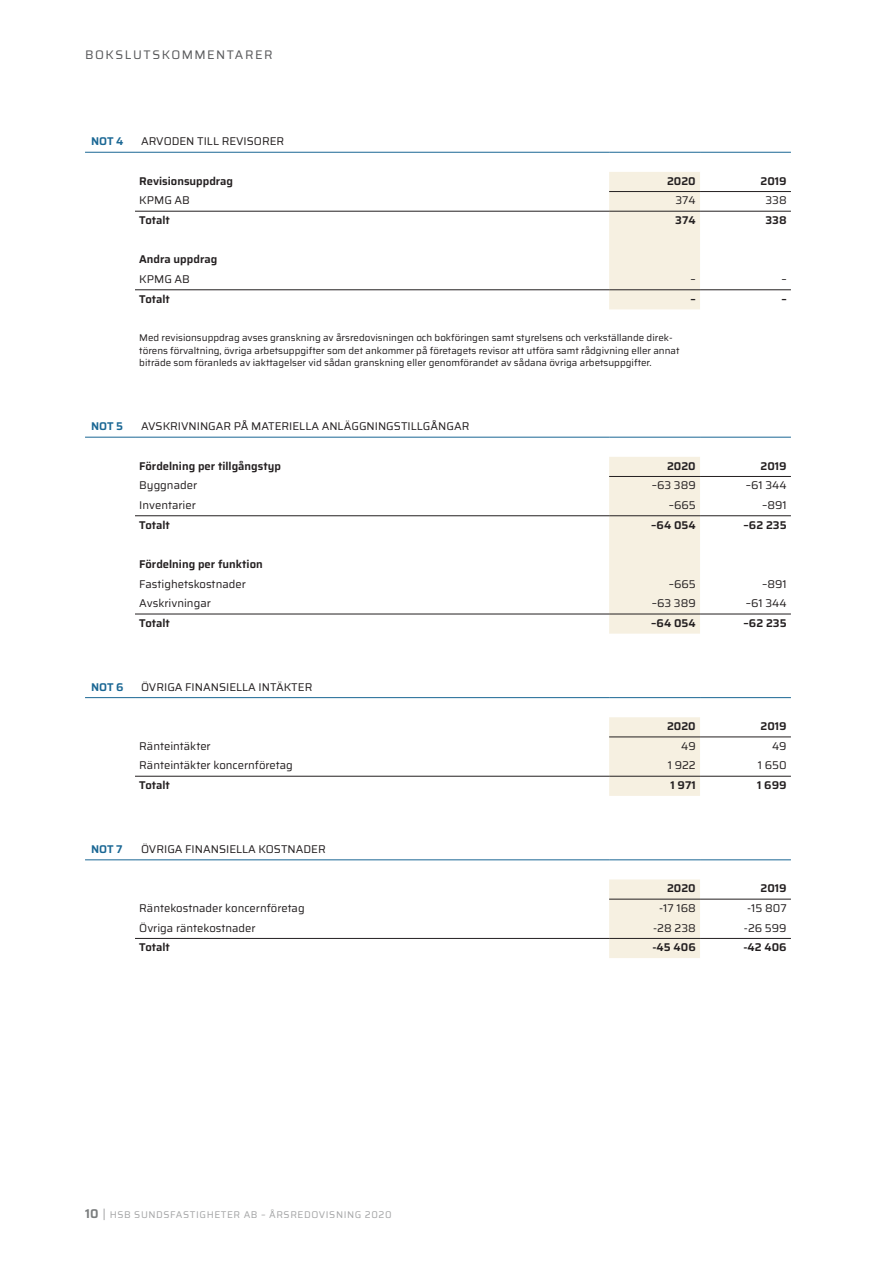
<style>
.page{position:relative;width:893px;height:1263px;background:#fff}
.page>*{position:absolute;margin:0;border:0;box-sizing:border-box;transform-origin:0 0}
.Mellis_1_2019{font:12.45px "Saira";letter-spacing:.115em;color:#57585a}
.Tabell_bröd{font:11.25px "Saira";color:#231f20}
.Tabell_bröd_fet{font:600 11.25px "Saira";color:#231f20}
.Text_tabell_2019_Sem{font:11.25px "Saira";color:#231f20}
.Text_tabell_2019_Sem-2{font:600 11.25px "Saira";color:#1a6794}
.Not_fotnot{font:9.75px/12.8px "Saira";color:#231f20}
.t1{font:9.75px "Saira";letter-spacing:.06em;color:#a5a6a7}
.s1{font-weight:600;font-size:12.75px;color:#797c7d}
.s2{font-size:12.75px}
</style>
<div class="page">
<svg style="left:609px;top:172px;width:91px;height:786px;fill:#f6f0e1"></svg>
<hr style="left:85px;top:152px;width:50px;height:1px;background:#1a6794">
<hr style="left:135px;top:152px;width:474px;height:1px;background:#1a6794">
<hr style="left:609px;top:152px;width:91px;height:1px;background:#1a6794">
<hr style="left:700px;top:152px;width:91px;height:1px;background:#1a6794">
<hr style="left:85px;top:437px;width:50px;height:1px;background:#1a6794">
<hr style="left:135px;top:437px;width:474px;height:1px;background:#1a6794">
<hr style="left:609px;top:437px;width:91px;height:1px;background:#1a6794">
<hr style="left:700px;top:437px;width:91px;height:1px;background:#1a6794">
<hr style="left:85px;top:697px;width:50px;height:1px;background:#1a6794">
<hr style="left:135px;top:697px;width:474px;height:1px;background:#1a6794">
<hr style="left:609px;top:697px;width:91px;height:1px;background:#1a6794">
<hr style="left:700px;top:697px;width:91px;height:1px;background:#1a6794">
<hr style="left:85px;top:859px;width:50px;height:1px;background:#1a6794">
<hr style="left:135px;top:859px;width:474px;height:1px;background:#1a6794">
<hr style="left:609px;top:859px;width:91px;height:1px;background:#1a6794">
<hr style="left:700px;top:859px;width:91px;height:1px;background:#1a6794">
<hr style="left:135px;top:211px;width:474px;height:1px;background:#231f20">
<hr style="left:135px;top:289px;width:474px;height:1px;background:#231f20">
<hr style="left:135px;top:515px;width:474px;height:1px;background:#231f20">
<hr style="left:135px;top:614px;width:474px;height:1px;background:#231f20">
<hr style="left:135px;top:776px;width:474px;height:1px;background:#231f20">
<hr style="left:135px;top:938px;width:474px;height:1px;background:#231f20">
<hr style="left:609px;top:776px;width:91px;height:1px;background:#231f20">
<hr style="left:700px;top:776px;width:91px;height:1px;background:#231f20">
<hr style="left:609px;top:515px;width:91px;height:1px;background:#231f20">
<hr style="left:700px;top:515px;width:91px;height:1px;background:#231f20">
<hr style="left:609px;top:614px;width:91px;height:1px;background:#231f20">
<hr style="left:700px;top:614px;width:91px;height:1px;background:#231f20">
<hr style="left:609px;top:289px;width:91px;height:1px;background:#231f20">
<hr style="left:700px;top:289px;width:91px;height:1px;background:#231f20">
<hr style="left:609px;top:211px;width:91px;height:1px;background:#231f20">
<hr style="left:700px;top:211px;width:91px;height:1px;background:#231f20">
<hr style="left:609px;top:938px;width:91px;height:1px;background:#231f20">
<hr style="left:700px;top:938px;width:91px;height:1px;background:#231f20">
<hr style="left:609px;top:191px;width:91px;height:1px;background:#231f20">
<hr style="left:609px;top:476px;width:91px;height:1px;background:#231f20">
<hr style="left:609px;top:736px;width:91px;height:1px;background:#231f20">
<hr style="left:609px;top:899px;width:91px;height:1px;background:#231f20">
<hr style="left:700px;top:191px;width:91px;height:1px;background:#231f20">
<hr style="left:700px;top:476px;width:91px;height:1px;background:#231f20">
<hr style="left:700px;top:736px;width:91px;height:1px;background:#231f20">
<hr style="left:700px;top:899px;width:91px;height:1px;background:#231f20">
<p class="Mellis_1_2019" style="left:85px;top:45px;width:189px">BOKSLUTSKOMMENTARER</p>
<p class="Text_tabell_2019_Sem-2" style="left:91px;top:133px;width:34px">NOT 4</p>
<p class="Text_tabell_2019_Sem" style="left:141px;top:133px;width:145px">ARVODEN TILL REVISORER</p>
<p class="Tabell_bröd_fet" style="left:139px;top:172px;width:95px">Revisionsuppdrag</p>
<p class="Tabell_bröd_fet" style="left:667px;top:172px;width:30px">2020</p>
<p class="Tabell_bröd_fet" style="left:760px;top:172px;width:28px">2019</p>
<p class="Tabell_bröd" style="left:139px;top:192px;width:52px">KPMG AB</p>
<p class="Tabell_bröd" style="left:675px;top:192px;width:22px">374</p>
<p class="Tabell_bröd" style="left:765px;top:192px;width:23px">338</p>
<p class="Tabell_bröd_fet" style="left:139px;top:211px;width:32px">Totalt</p>
<p class="Tabell_bröd_fet" style="left:675px;top:211px;width:22px">374</p>
<p class="Tabell_bröd_fet" style="left:765px;top:211px;width:23px">338</p>
<p class="Tabell_bröd_fet" style="left:139px;top:251px;width:79px">Andra uppdrag</p>
<p class="Tabell_bröd" style="left:139px;top:271px;width:52px">KPMG AB</p>
<p class="Tabell_bröd" style="left:690px;top:271px;width:7px">–</p>
<p class="Tabell_bröd" style="left:781px;top:271px;width:7px">–</p>
<p class="Tabell_bröd_fet" style="left:139px;top:290px;width:32px">Totalt</p>
<p class="Tabell_bröd_fet" style="left:690px;top:290px;width:7px">–</p>
<p class="Tabell_bröd_fet" style="left:781px;top:290px;width:7px">–</p>
<p class="Not_fotnot" style="left:139px;top:331px;width:542px">Med revisionsuppdrag avses granskning av årsredovisningen och bokföringen samt styrelsens och verkställande direk&shy;törens förvaltning, övriga arbetsuppgifter som det ankommer på företagets revisor att utföra samt rådgivning eller annat biträde som föranleds av iakttagelser vid sådan granskning eller genomförandet av sådana övriga arbetsuppgifter.</p>
<p class="Text_tabell_2019_Sem-2" style="left:91px;top:418px;width:34px">NOT 5</p>
<p class="Text_tabell_2019_Sem" style="left:141px;top:418px;width:330px">AVSKRIVNINGAR PÅ MATERIELLA ANLÄGGNINGSTILLGÅNGAR</p>
<p class="Tabell_bröd_fet" style="left:139px;top:457px;width:143px">Fördelning per tillgångstyp</p>
<p class="Tabell_bröd_fet" style="left:667px;top:457px;width:30px">2020</p>
<p class="Tabell_bröd_fet" style="left:760px;top:457px;width:28px">2019</p>
<p class="Tabell_bröd" style="left:139px;top:477px;width:59px">Byggnader</p>
<p class="Tabell_bröd" style="left:652px;top:477px;width:45px">–63 389</p>
<p class="Tabell_bröd" style="left:746px;top:477px;width:42px">–61 344</p>
<p class="Tabell_bröd" style="left:139px;top:497px;width:58px">Inventarier</p>
<p class="Tabell_bröd" style="left:669px;top:497px;width:29px">–665</p>
<p class="Tabell_bröd" style="left:762px;top:497px;width:26px">–891</p>
<p class="Tabell_bröd_fet" style="left:139px;top:516px;width:32px">Totalt</p>
<p class="Tabell_bröd_fet" style="left:651px;top:516px;width:46px">–64 054</p>
<p class="Tabell_bröd_fet" style="left:744px;top:516px;width:45px">–62 235</p>
<p class="Tabell_bröd_fet" style="left:139px;top:555px;width:125px">Fördelning per funktion</p>
<p class="Tabell_bröd" style="left:139px;top:575px;width:108px">Fastighetskostnader</p>
<p class="Tabell_bröd" style="left:669px;top:575px;width:29px">–665</p>
<p class="Tabell_bröd" style="left:762px;top:575px;width:26px">–891</p>
<p class="Tabell_bröd" style="left:139px;top:595px;width:73px">Avskrivningar</p>
<p class="Tabell_bröd" style="left:652px;top:595px;width:45px">–63 389</p>
<p class="Tabell_bröd" style="left:746px;top:595px;width:42px">–61 344</p>
<p class="Tabell_bröd_fet" style="left:139px;top:614px;width:32px">Totalt</p>
<p class="Tabell_bröd_fet" style="left:651px;top:614px;width:46px">–64 054</p>
<p class="Tabell_bröd_fet" style="left:744px;top:614px;width:45px">–62 235</p>
<p class="Text_tabell_2019_Sem-2" style="left:91px;top:678px;width:34px">NOT 6</p>
<p class="Text_tabell_2019_Sem" style="left:141px;top:678px;width:173px">ÖVRIGA FINANSIELLA INTÄKTER</p>
<p class="Tabell_bröd_fet" style="left:667px;top:717px;width:30px">2020</p>
<p class="Tabell_bröd_fet" style="left:760px;top:717px;width:28px">2019</p>
<p class="Tabell_bröd" style="left:139px;top:737px;width:73px">Ränteintäkter</p>
<p class="Tabell_bröd" style="left:681px;top:737px;width:16px">49</p>
<p class="Tabell_bröd" style="left:772px;top:737px;width:16px">49</p>
<p class="Tabell_bröd" style="left:139px;top:757px;width:155px">Ränteintäkter koncernföretag</p>
<p class="Tabell_bröd" style="left:668px;top:757px;width:30px">1 922</p>
<p class="Tabell_bröd" style="left:758px;top:757px;width:30px">1 650</p>
<p class="Tabell_bröd_fet" style="left:139px;top:776px;width:32px">Totalt</p>
<p class="Tabell_bröd_fet" style="left:670px;top:776px;width:27px">1 971</p>
<p class="Tabell_bröd_fet" style="left:757px;top:776px;width:31px">1 699</p>
<p class="Text_tabell_2019_Sem-2" style="left:91px;top:840px;width:33px">NOT 7</p>
<p class="Text_tabell_2019_Sem" style="left:141px;top:841px;width:186px">ÖVRIGA FINANSIELLA KOSTNADER</p>
<p class="Tabell_bröd_fet" style="left:667px;top:880px;width:30px">2020</p>
<p class="Tabell_bröd_fet" style="left:760px;top:880px;width:28px">2019</p>
<p class="Tabell_bröd" style="left:139px;top:899px;width:167px">Räntekostnader koncernföretag</p>
<p class="Tabell_bröd" style="left:659px;top:899px;width:38px">-17 168</p>
<p class="Tabell_bröd" style="left:747px;top:899px;width:41px">-15 807</p>
<p class="Tabell_bröd" style="left:139px;top:919px;width:118px">Övriga räntekostnader</p>
<p class="Tabell_bröd" style="left:653px;top:919px;width:44px">-28 238</p>
<p class="Tabell_bröd" style="left:744px;top:919px;width:44px">-26 599</p>
<p class="Tabell_bröd_fet" style="left:139px;top:939px;width:32px">Totalt</p>
<p class="Tabell_bröd_fet" style="left:652px;top:939px;width:45px">-45 406</p>
<p class="Tabell_bröd_fet" style="left:743px;top:939px;width:45px">-42 406</p>
<p class="t1" style="left:85px;top:1207px;width:308px"><span class="s1">10</span> <span class="s2">|</span> HSB SUNDSFASTIGHETER AB – ÅRSREDOVISNING 2020</p>
</div>
